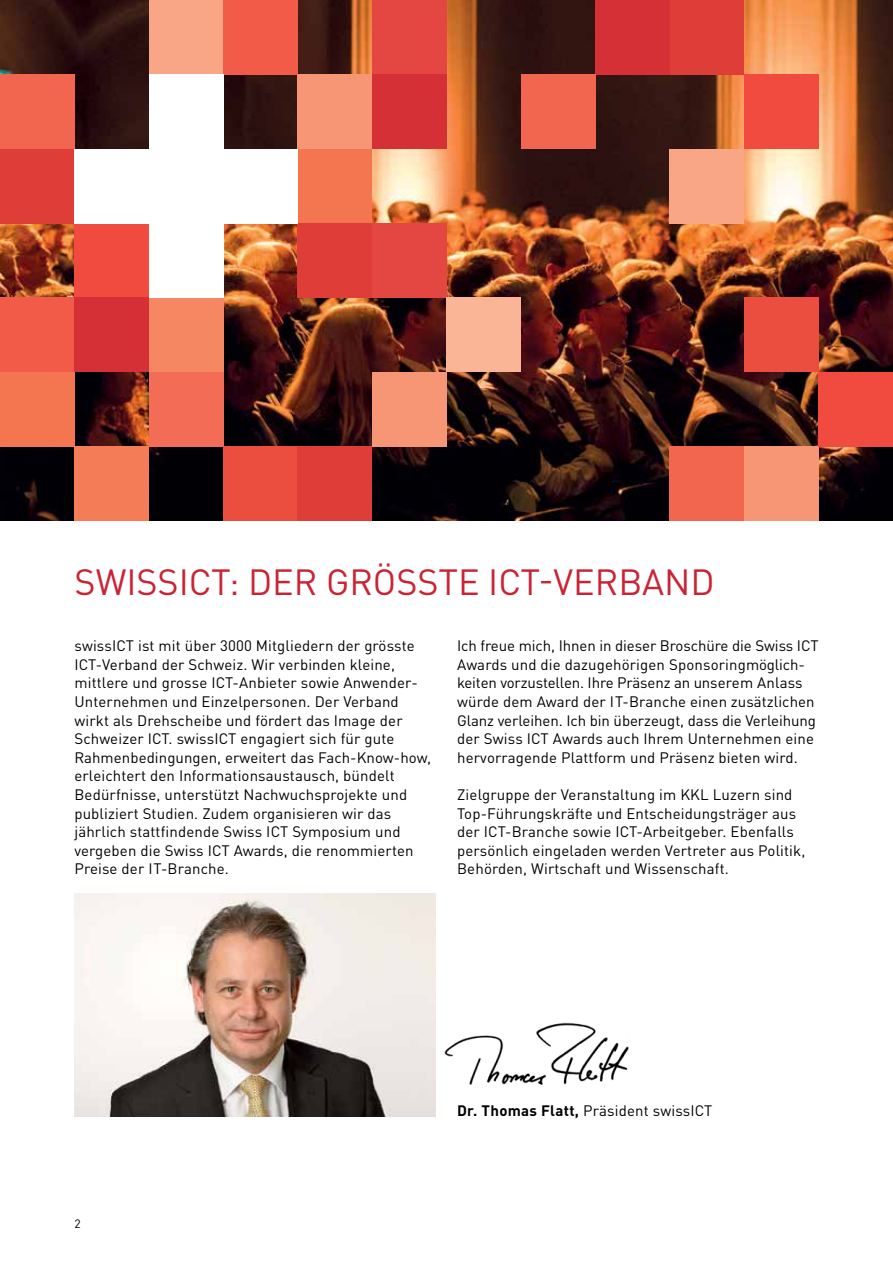
<style>
.page{position:relative;width:893px;height:1263px;background:#fff}
.page>*{position:absolute;margin:0;border:0;box-sizing:border-box;transform-origin:0 0}
.t1{font:36px "DINOT";color:#c92435}
.t2{font:15px/18.6px "DINOT";letter-spacing:.01em;color:#000}
.t3{font:12px "DINOT";color:#000}
.s1{font-weight:700}
</style>
<div class="page">
<img style="left:0;top:0;width:893px;height:521px">
<img style="left:74px;top:893px;width:362px;height:223px">
<img style="left:444px;top:1022px;width:185px;height:63px">
<div style="left:0;top:372px;width:74px;height:74px;background:#f47651"></div>
<div style="left:149px;top:0;width:74px;height:74px;background:#f8a686"></div>
<div style="left:0;top:149px;width:74px;height:74px;background:#df3e38"></div>
<div style="left:74px;top:223px;width:75px;height:75px;background:#f04b3e"></div>
<div style="left:0;top:74px;width:74px;height:75px;background:#f2664f"></div>
<div style="left:0;top:298px;width:74px;height:74px;background:#f15b47"></div>
<div style="left:74px;top:298px;width:75px;height:74px;background:#d53035"></div>
<div style="left:74px;top:446px;width:75px;height:75px;background:#f47c57"></div>
<div style="left:149px;top:372px;width:74px;height:74px;background:#f36c55"></div>
<div style="left:298px;top:149px;width:74px;height:74px;background:#f47651"></div>
<div style="left:223px;top:446px;width:75px;height:75px;background:#eb4e3f"></div>
<div style="left:298px;top:446px;width:74px;height:75px;background:#df3e38"></div>
<div style="left:670px;top:446px;width:74px;height:75px;background:#f2664f"></div>
<div style="left:744px;top:446px;width:75px;height:75px;background:#f79674"></div>
<div style="left:819px;top:372px;width:74px;height:74px;background:#f04b3e"></div>
<div style="left:744px;top:74px;width:75px;height:75px;background:#f04b3e"></div>
<div style="left:670px;top:0;width:74px;height:74px;background:#df3e38"></div>
<div style="left:595px;top:0;width:75px;height:74px;background:#d53035"></div>
<div style="left:298px;top:74px;width:74px;height:75px;background:#f79674"></div>
<div style="left:372px;top:0;width:74px;height:74px;background:#e44642"></div>
<div style="left:744px;top:298px;width:75px;height:74px;background:#eb4e3f"></div>
<div style="left:670px;top:149px;width:74px;height:74px;background:#f8a686"></div>
<div style="left:223px;top:0;width:75px;height:74px;background:#f15b47"></div>
<div style="left:372px;top:74px;width:74px;height:75px;background:#d53035"></div>
<div style="left:372px;top:223px;width:74px;height:75px;background:#e44642"></div>
<div style="left:446px;top:298px;width:75px;height:74px;background:#fab496"></div>
<div style="left:521px;top:74px;width:74px;height:75px;background:#f2664f"></div>
<div style="left:372px;top:372px;width:74px;height:74px;background:#f79674"></div>
<div style="left:149px;top:298px;width:74px;height:74px;background:#f58762"></div>
<div style="left:298px;top:223px;width:74px;height:75px;background:#df3e38"></div>
<div style="left:74px;top:149px;width:224px;height:74px;background:#fff"></div>
<div style="left:149px;top:74px;width:74px;height:224px;background:#fff"></div>
<h1 class="t1" style="left:75px;top:560px;width:642px">swissI CT: der grösste I CT-verband</h1>
<p class="t2" style="left:74px;top:636px;width:358px">swissI CT ist mit über 3000 M itgliedern der grösste<br>I CT-Verband der Schweiz. Wir verbinden kleine, mittlere und grosse I CT-Anbieter sowie Anwender-<br>U nternehmen und Einzelpersonen. Der Verband wirkt als Drehscheibe und fördert das I mage der Schweizer I CT. swissI CT engagiert sich für gute Rahmenbedingungen, erweitert das Fach-Know-how, erleichtert den I nformationsaustausch, bündelt Bedürfnisse, unterstützt Nachwuchsprojekte und publiziert Studien. Zudem organisieren wir das jährlich stattfindende Swiss I CT Symposium und vergeben die Swiss I CT Awards, die renommierten Preise der IT-Branche.</p>
<p class="t2" style="left:457px;top:636px;width:362px">Ich freue mich, I hnen in dieser Broschüre die Swiss I CT Awards und die dazugehörigen Sponsoringmöglich&shy;keiten vorzustellen. I hre Präsenz an unserem Anlass würde dem Award der IT-Branche einen zusätzlichen Glanz verleihen. Ich bin überzeugt, dass die Verleihung der Swiss I CT Awards auch I hrem U nternehmen eine hervorragende Plattform und Präsenz bieten wird.</p>
<p class="t2" style="left:457px;top:785px;width:350px">Zielgruppe der Veranstaltung im KKL Luzern sind Top-Führungskräfte und Entscheidungsträger aus der I CT-Branche sowie I CT-Arbeitgeber. Ebenfalls persönlich eingeladen werden Vertreter aus Politik, Behörden, Wirtschaft und Wissenschaft.</p>
<p class="t3" style="left:74px;top:1216px;width:8px">2</p>
<p class="t2" style="left:457px;top:1101px;width:256px"><span class="s1">Dr. Thomas Flatt,</span> Präsident swissI CT</p>
</div>
